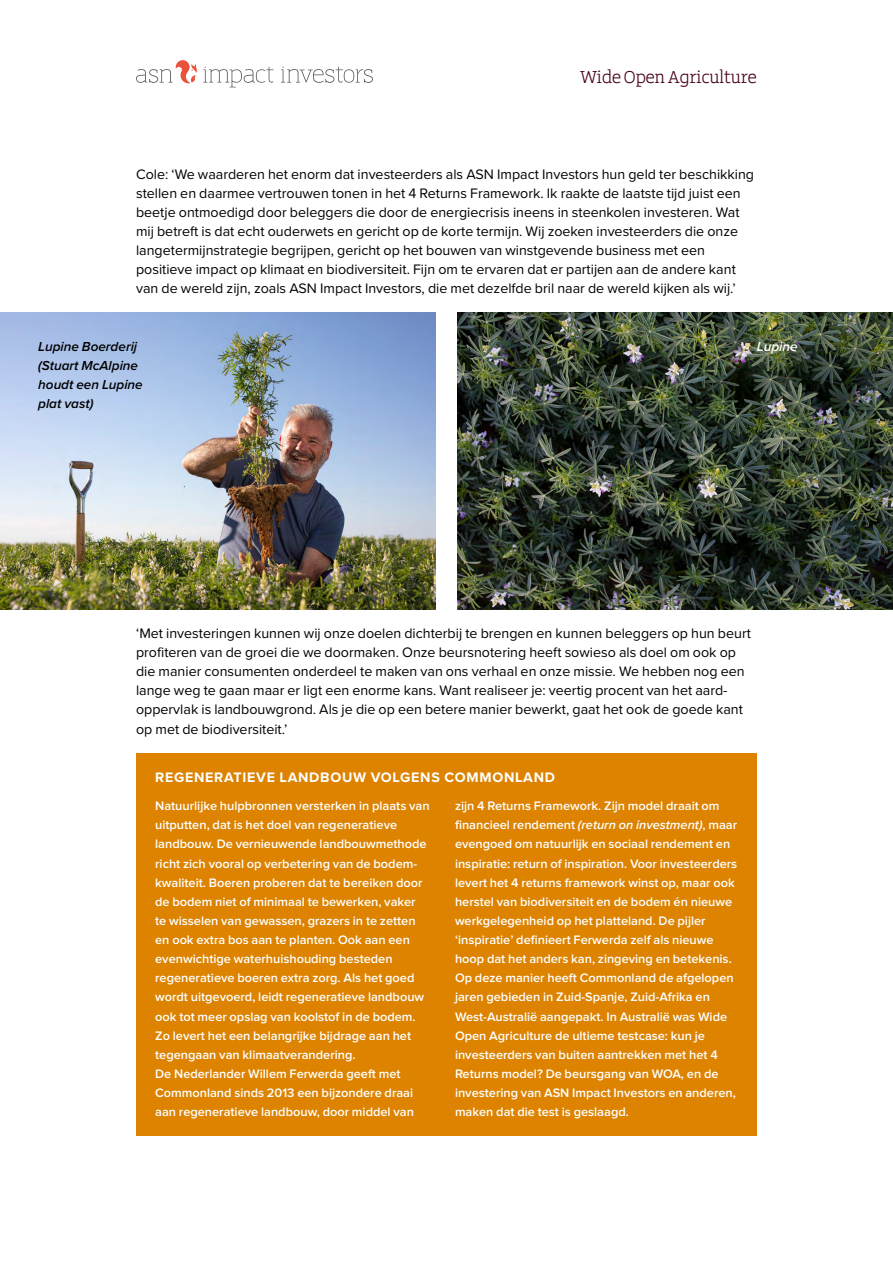
<style>
.page{position:relative;width:893px;height:1263px;background:#fff}
.page>*{position:absolute;margin:0;border:0;box-sizing:border-box;transform-origin:0 0}
.t1{font:600 18px "ASN Bank Slab";color:#480116}
._01_brood{font:14.25px/19.2px "Proxima Nova";color:#000}
._06_kaderkop{font:700 14.25px "Proxima Nova";letter-spacing:.05em;color:#fff}
.Bijschrift{font:italic 600 13.5px/19.2px "Proxima Nova";color:#000}
.Bijschrift-2{font:italic 600 13.5px "Proxima Nova";color:#fff}
._05_kader{font:600 12.75px/19.2px "Proxima Nova";color:#fff}
.s1{font-style:italic}
</style>
<div class="page">
<svg style="left:281px;top:67px;width:92px;height:16px"></svg>
<svg style="left:136px;top:60px;width:61px;height:23px"></svg>
<svg style="left:203px;top:67px;width:70px;height:20px"></svg>
<img style="left:457px;top:313px;width:436px;height:296px">
<img style="left:0;top:313px;width:436px;height:296px">
<div style="left:136px;top:753px;width:621px;height:382px;background:#dd8300"></div>
<h1 class="t1" style="left:580px;top:64px;width:178px">Wide Open Agriculture</h1>
<p class="_01_brood" style="left:136px;top:164px;width:619px">Cole: ‘We waarderen het enorm dat investeerders als ASN Impact Investors hun geld ter beschikking stellen en daarmee vertrouwen tonen in het 4 Returns Framework. Ik raakte de laatste tijd juist een beetje ontmoedigd door beleggers die door de energiecrisis ineens in steenkolen investeren. Wat mij betreft is dat echt ouderwets en gericht op de korte termijn. Wij zoeken investeerders die onze langetermijnstrategie begrijpen, gericht op het bouwen van winstgevende business met een positieve impact op klimaat en biodiversiteit. Fijn om te ervaren dat er partijen aan de andere kant van de wereld zijn, zoals ASN Impact Investors, die met dezelfde bril naar de wereld kijken als wij.’</p>
<p class="Bijschrift" style="left:38px;top:336px;width:106px">Lupine Boerderij (Stuart McAlpine houdt een Lupine plat vast)</p>
<p class="Bijschrift-2" style="left:757px;top:336px;width:42px">Lupine</p>
<p class="_01_brood" style="left:136px;top:623px;width:616px">‘Met investeringen kunnen wij onze doelen dichterbij te brengen en kunnen beleggers op hun beurt profiteren van de groei die we doormaken. Onze beursnotering heeft sowieso als doel om ook op die manier consumenten onderdeel te maken van ons verhaal en onze missie. We hebben nog een lange weg te gaan maar er ligt een enorme kans. Want realiseer je: veertig procent van het aard&shy;oppervlak is landbouwgrond. Als je die op een betere manier bewerkt, gaat het ook de goede kant op met de biodiversiteit.’</p>
<p class="_06_kaderkop" style="left:155px;top:766px;width:401px">REGENERATIEVE LANDBOUW VOLGENS COMMONLAND</p>
<p class="_05_kader" style="left:155px;top:797px;width:276px">Natuurlijke hulpbronnen versterken in plaats van uitputten, dat is het doel van regeneratieve landbouw. De vernieuwende landbouwmethode richt zich vooral op verbetering van de bodem&shy;kwaliteit. Boeren proberen dat te bereiken door de bodem niet of minimaal te bewerken, vaker te wisselen van gewassen, grazers in te zetten en ook extra bos aan te planten. Ook aan een evenwichtige waterhuishouding besteden regeneratieve boeren extra zorg. Als het goed wordt uitgevoerd, leidt regeneratieve landbouw ook tot meer opslag van koolstof in de bodem.<br>Zo levert het een belangrijke bijdrage aan het tegengaan van klimaatverandering.</p>
<p class="_05_kader" style="left:155px;top:1065px;width:260px">De Nederlander Willem Ferwerda geeft met<br>Commonland sinds 2013 een bijzondere draai aan regeneratieve landbouw, door middel van</p>
<p class="_05_kader" style="left:455px;top:797px;width:284px">zijn 4 Returns Framework. Zijn model draait om financieel rendement <span class="s1">(return on investment)</span>, maar evengoed om natuurlijk en sociaal rendement en inspiratie: return of inspiration. Voor investeerders levert het 4 returns framework winst op, maar ook herstel van biodiversiteit en de bodem én nieuwe werkgelegenheid op het platteland. De pijler ‘inspiratie’ definieert Ferwerda zelf als nieuwe hoop dat het anders kan, zingeving en betekenis.</p>
<p class="_05_kader" style="left:455px;top:969px;width:282px">Op deze manier heeft Commonland de afgelopen jaren gebieden in Zuid-Spanje, Zuid-Afrika en West-Australië aangepakt. In Australië was Wide Open Agriculture de ultieme testcase: kun je investeerders van buiten aantrekken met het 4<br>Returns model? De beursgang van WOA, en de investering van ASN Impact Investors en anderen, maken dat die test is geslaagd.</p>
</div>
